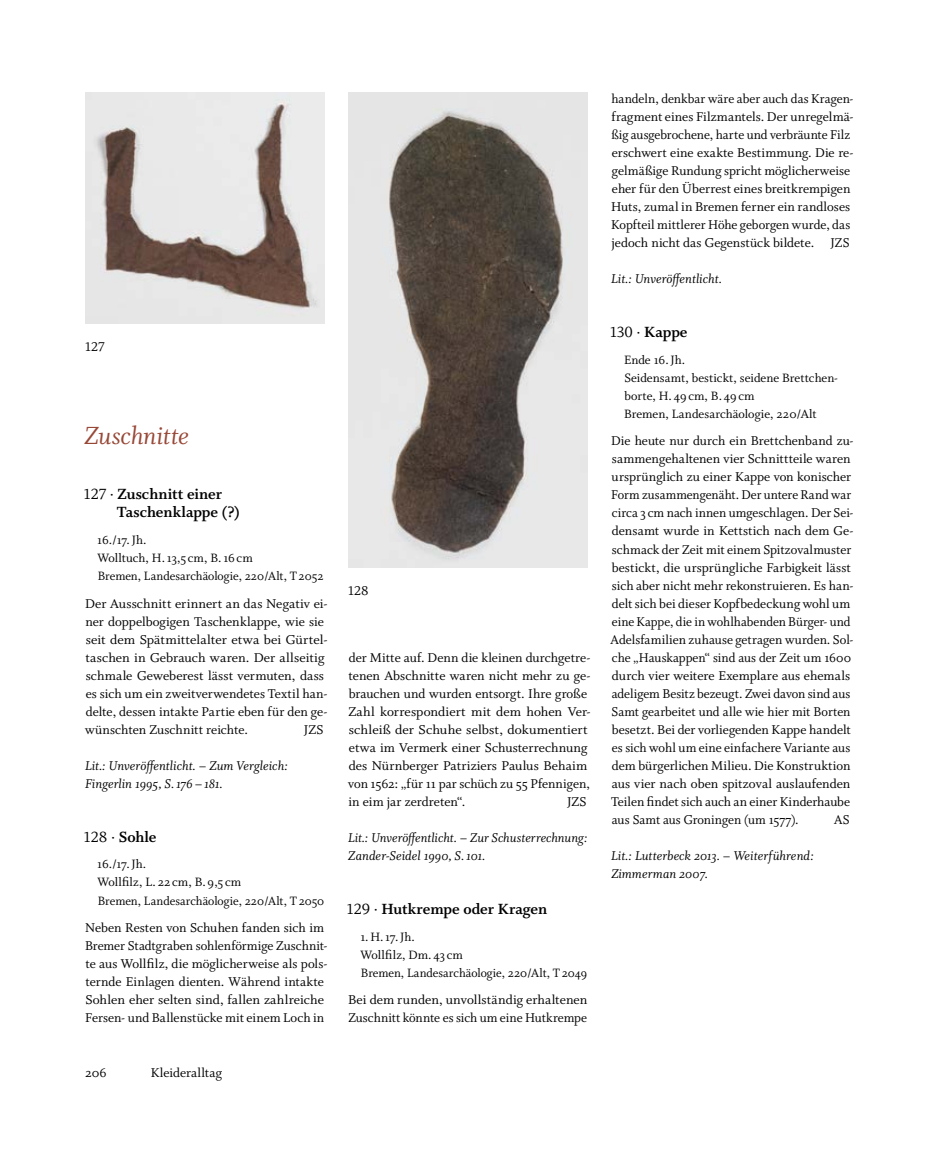
<style>
.page{position:relative;width:936px;height:1149px;background:#fff}
.page>*{position:absolute;margin:0;border:0;box-sizing:border-box;transform-origin:0 0}
.t1{font:27.75px "Whitman Italic Os F";letter-spacing:-.01em;color:#984837}
.t2{font:16.5px/18px "Whitman Bold Os F";color:#000}
.t3{font:14.25px/18px "Whitman Roman Os F";color:#000}
.t4{font:14.25px/18px "Whitman Italic Os F";color:#000}
.t5{font:13.5px/18px "Whitman Roman Os F";color:#000}
.s1{font-family:"Whitman Roman Os F"}
</style>
<div class="page">
<img style="left:85px;top:93px;width:240px;height:230px">
<img style="left:348px;top:93px;width:239px;height:474px">
<p class="t3" style="left:85px;top:337px;width:21px">127</p>
<p class="t1" style="left:84px;top:420px;width:106px">Zuschnitte</p>
<p class="t2" style="left:117px;top:485px;width:124px;text-indent:-33px"><span class="s1">127 ·</span> Zuschnitt einer<br>Taschenklappe (?)</p>
<p class="t5" style="left:97px;top:531px;width:228px">16./17.Jh.<br>Wolltuch, H.13,5 cm, B.16cm<br>Bremen, Landesarchäologie, 220/Alt, T2052</p>
<p class="t3" style="left:85px;top:594px;width:244px">Der Ausschnitt erinnert an das Negativ ei&shy;ner doppelbogigen Taschenklappe, wie sie seit dem Spätmittelalter etwa bei Gürtel&shy;taschen in Gebrauch waren. Der allseitig schmale Geweberest lässt vermuten, dass es sich um ein zweitverwendetes Textil han&shy;delte, dessen intakte Partie eben für den ge&shy;wünschten Zuschnitt reichte.</p>
<p class="t3" style="left:304px;top:720px;width:21px">JZS</p>
<p class="t4" style="left:85px;top:756px;width:205px">Lit.: Unveröffentlicht. – Zum Vergleich:<br>Fingerlin 1995, S.176–181.</p>
<p class="t2" style="left:84px;top:827px;width:74px"><span class="s1">128 ·</span> Sohle</p>
<p class="t5" style="left:97px;top:855px;width:228px">16./17.Jh.<br>Wollfilz, L. 22 cm, B. 9,5 cm<br>Bremen, Landesarchäologie, 220/Alt, T2050</p>
<p class="t3" style="left:85px;top:918px;width:244px">Neben Resten von Schuhen fanden sich im Bremer Stadtgraben sohlenförmige Zuschnit&shy;te aus Wollfilz, die möglicherweise als pols&shy;ternde Einlagen dienten. Während intakte Sohlen eher selten sind, fallen zahlreiche Fersen- und Ballenstücke mit einem Loch in</p>
<p class="t3" style="left:85px;top:1063px;width:23px">206</p>
<p class="t3" style="left:151px;top:1063px;width:73px">Kleideralltag</p>
<p class="t3" style="left:348px;top:581px;width:22px">128</p>
<p class="t3" style="left:348px;top:648px;width:244px">der Mitte auf. Denn die kleinen durchgetre&shy;tenen Abschnitte waren nicht mehr zu ge&shy;brauchen und wurden entsorgt. Ihre große Zahl korrespondiert mit dem hohen Ver&shy;schleiß der Schuhe selbst, dokumentiert etwa im Vermerk einer Schusterrechnung des Nürnberger Patriziers Paulus Behaim von 1562: „für 11 par schüch zu 55 Pfennigen, in eim jar zerdreten“.</p>
<p class="t3" style="left:567px;top:792px;width:21px">JZS</p>
<p class="t4" style="left:348px;top:828px;width:241px">Lit.: Unveröffentlicht. – Zur Schusterrechnung:<br>Zander-Seidel 1990, S.101.</p>
<p class="t2" style="left:347px;top:899px;width:202px"><span class="s1">129 ·</span> Hutkrempe oder Kragen</p>
<p class="t5" style="left:360px;top:927px;width:228px">1.H.17.Jh.<br>Wollfilz, Dm. 43 cm<br>Bremen, Landesarchäologie, 220/Alt, T2049</p>
<p class="t3" style="left:348px;top:990px;width:241px">Bei dem runden, unvollständig erhaltenen<br>Zuschnitt könnte es sich um eine Hutkrempe</p>
<p class="t3" style="left:611px;top:90px;width:244px">handeln, denkbar wäre aber auch das Kragen&shy;fragment eines Filzmantels. Der unregelmä&shy;ßig ausgebrochene, harte und verbräunte Filz erschwert eine exakte Bestimmung. Die re&shy;gelmäßige Rundung spricht möglicherweise eher für den Überrest eines breitkrempigen Huts, zumal in Bremen ferner ein randloses Kopfteil mittlerer Höhe geborgen wurde, das jedoch nicht das Gegenstück bildete. JZS</p>
<p class="t4" style="left:611px;top:270px;width:112px">Lit.: Unveröffentlicht.</p>
<p class="t2" style="left:610px;top:323px;width:79px"><span class="s1">130 ·</span> Kappe</p>
<p class="t5" style="left:624px;top:351px;width:215px">Ende 16.Jh.<br>Seidensamt, bestickt, seidene Brettchen&shy;borte, H. 49 cm, B. 49 cm<br>Bremen, Landesarchäologie, 220/Alt</p>
<p class="t3" style="left:610px;top:432px;width:244px">Die heute nur durch ein Brettchenband zu&shy;sammengehaltenen vier Schnittteile waren ursprünglich zu einer Kappe von konischer Form zusammengenäht. Der untere Rand war circa 3 cm nach innen umgeschlagen. Der Sei&shy;densamt wurde in Kettstich nach dem Ge&shy;schmack der Zeit mit einem Spitzovalmuster bestickt, die ursprüngliche Farbigkeit lässt sich aber nicht mehr rekonstruieren. Es han&shy;delt sich bei dieser Kopfbedeckung wohl um eine Kappe, die in wohlhabenden Bürger- und Adelsfamilien zuhause getragen wurden. Sol&shy;che „Hauskappen“ sind aus der Zeit um 1600 durch vier weitere Exemplare aus ehemals adeligem Besitz bezeugt. Zwei davon sind aus Samt gearbeitet und alle wie hier mit Borten besetzt. Bei der vorliegenden Kappe handelt es sich wohl um eine einfachere Variante aus dem bürgerlichen Milieu. Die Konstruktion aus vier nach oben spitzoval auslaufenden Teilen findet sich auch an einer Kinderhaube aus Samt aus Groningen (um 1577).</p>
<p class="t3" style="left:834px;top:810px;width:17px">AS</p>
<p class="t4" style="left:611px;top:846px;width:204px">Lit.: Lutterbeck 2013. – Weiterführend:<br>Zimmerman 2007.</p>
</div>
